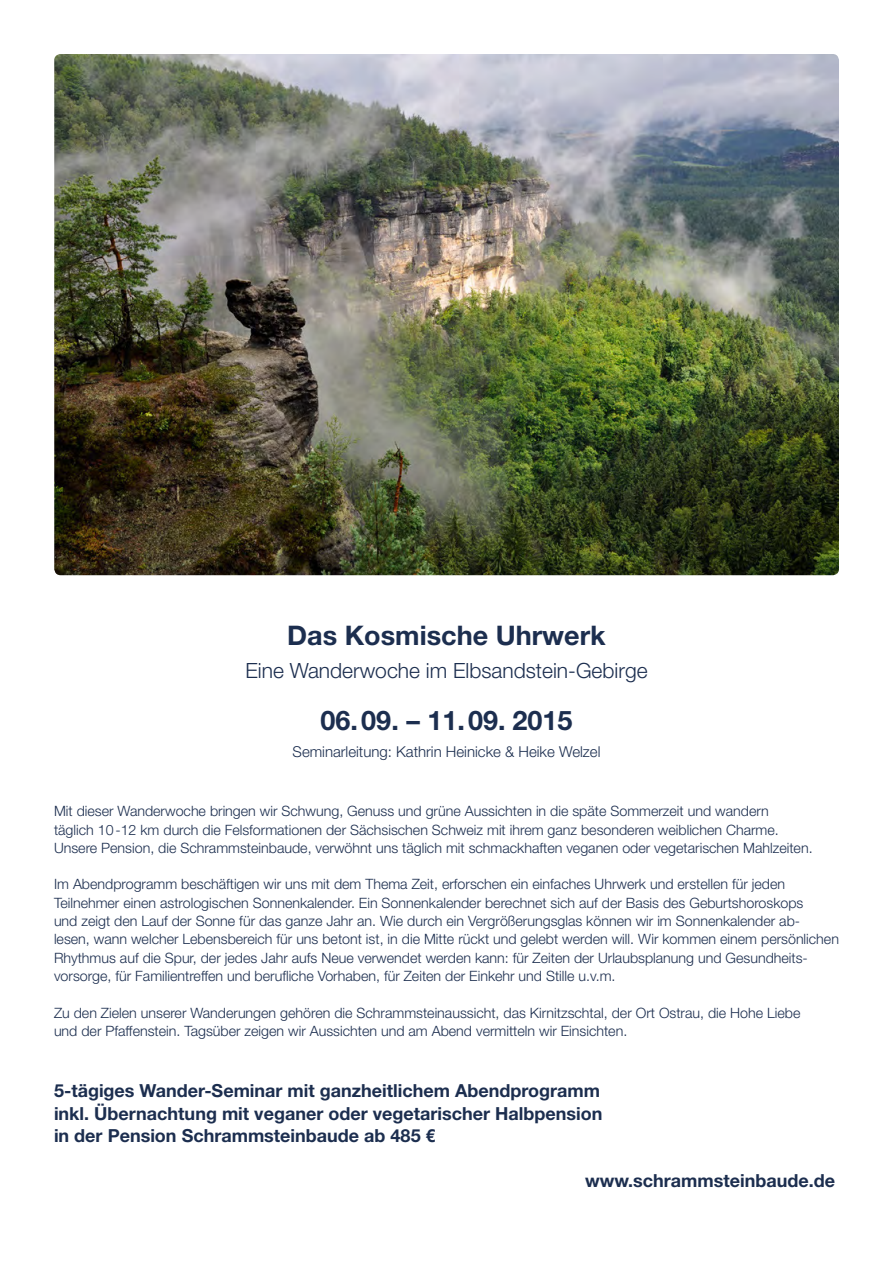
<style>
.page{position:relative;width:893px;height:1263px;background:#fff}
.page>*{position:absolute;margin:0;border:0;box-sizing:border-box;transform-origin:0 0}
.t1{font:700 27px "Helvetica Neue";color:#1c2e4f}
.t2{font:300 21px "Helvetica Neue";color:#1c2e4f}
.t3{font:700 18px/22.5px "Helvetica Neue";color:#1c2e4f}
.t4{font:300 15px "Helvetica Neue";color:#1c2e4f}
.t5{font:300 14.25px/18.3px "Helvetica Neue";color:#1c2e4f}
</style>
<div class="page">
<img style="left:54px;top:54px;width:785px;height:521px">
<h1 class="t1" style="left:287px;top:619px;width:320px">Das Kosmische Uhrwerk</h1>
<h2 class="t2" style="left:245px;top:658px;width:404px">Eine Wanderwoche im Elbsandstein-Gebirge</h2>
<h1 class="t1" style="left:320px;top:704px;width:254px">06.09. – 11.09. 2015</h1>
<p class="t4" style="left:293px;top:743px;width:309px">Seminarleitung: Kathrin Heinicke &amp; Heike Welzel</p>
<p class="t5" style="left:54px;top:802px;width:760px">Mit dieser Wanderwoche bringen wir Schwung, Genuss und grüne Aussichten in die späte Sommerzeit und wandern<br>täglich 10-12 km durch die Felsformationen der Sächsischen Schweiz mit ihrem ganz besonderen weiblichen Charme.<br>Unsere Pension, die Schrammsteinbaude, verwöhnt uns täglich mit schmackhaften veganen oder vegetarischen Mahlzeiten.</p>
<p class="t5" style="left:54px;top:875px;width:786px">Im Abendprogramm beschäftigen wir uns mit dem Thema Zeit, erforschen ein einfaches Uhrwerk und erstellen für jeden Teilnehmer einen astrologischen Sonnenkalender. Ein Sonnenkalender berechnet sich auf der Basis des Geburtshoroskops<br>und zeigt den Lauf der Sonne für das ganze Jahr an. Wie durch ein Vergrößerungsglas können wir im Sonnenkalender ab&shy;lesen, wann welcher Lebensbereich für uns betont ist, in die Mitte rückt und gelebt werden will. Wir kommen einem persönlichen Rhythmus auf die Spur, der jedes Jahr aufs Neue verwendet werden kann: für Zeiten der Urlaubsplanung und Gesundheits&shy;vorsorge, für Familientreffen und berufliche Vorhaben, für Zeiten der Einkehr und Stille u.v.m.</p>
<p class="t5" style="left:54px;top:1003px;width:748px">Zu den Zielen unserer Wanderungen gehören die Schrammsteinaussicht, das Kirnitzschtal, der Ort Ostrau, die Hohe Liebe und der Pfaffenstein. Tagsüber zeigen wir Aussichten und am Abend vermitteln wir Einsichten.</p>
<p class="t3" style="left:54px;top:1079px;width:550px">5-tägiges Wander-Seminar mit ganzheitlichem Abendprogramm inkl. Übernachtung mit veganer oder vegetarischer Halbpension in der Pension Schrammsteinbaude ab 485 €</p>
<p class="t3" style="left:585px;top:1169px;width:251px">www.schrammsteinbaude.de</p>
</div>
